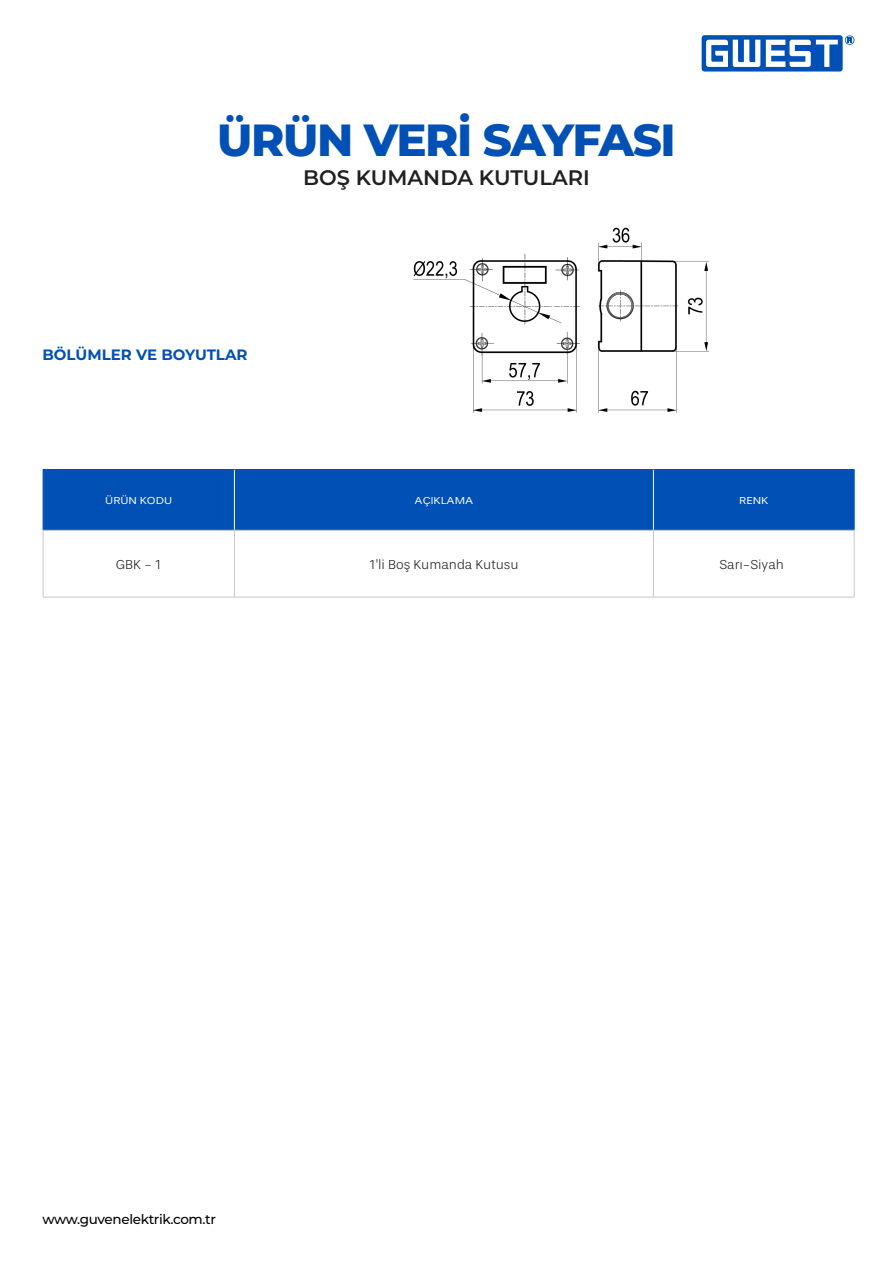
<style>
.page{position:relative;width:893px;height:1263px;background:#fff}
.page>*{position:absolute;margin:0;border:0;box-sizing:border-box;transform-origin:0 0}
.Category_3_Description{font:800 45px "Montserrat";letter-spacing:-.03em;color:#0050b5}
.Category_3_Description-2{font:600 21px "Montserrat";color:#231f20}
.t1{font:700 15px "Montserrat";color:#0050b5}
.TABLO_İÇERİK{font:300 13.5px "Stevie Sans";color:#231f20}
.t2{font:500 13.5px "Montserrat";letter-spacing:-.025em;color:#000}
.TABLO_BAŞLIK{font:10.5px "Stevie Sans";color:#fff;scale:1.14 1}
</style>
<div class="page">
<div style="left:702px;top:35px;width:141px;height:36px;background:#0050b5;border-radius:3px"></div>
<svg style="left:706px;top:40px;width:54px;height:27px"></svg>
<svg style="left:766px;top:40px;width:72px;height:27px"></svg>
<svg style="left:845px;top:35px;width:9px;height:10px"></svg>
<div style="left:44px;top:470px;width:810px;height:60px;background:#0050b5"></div>
<hr style="left:43px;top:531px;width:1px;height:66px;background:#c6c6c6">
<hr style="left:854px;top:531px;width:1px;height:66px;background:#c6c6c6">
<hr style="left:43px;top:597px;width:191px;height:1px;background:#c6c6c6">
<hr style="left:653px;top:597px;width:201px;height:1px;background:#c6c6c6">
<hr style="left:234px;top:531px;width:1px;height:66px;background:#c6c6c6">
<hr style="left:653px;top:531px;width:1px;height:66px;background:#c6c6c6">
<hr style="left:234px;top:597px;width:419px;height:1px;background:#c6c6c6">
<hr style="left:43px;top:469px;width:191px;height:1px;background:#0050b5">
<hr style="left:43px;top:470px;width:1px;height:60px;background:#0050b5">
<hr style="left:234px;top:469px;width:419px;height:1px;background:#0050b5">
<hr style="left:653px;top:469px;width:201px;height:1px;background:#0050b5">
<hr style="left:854px;top:470px;width:1px;height:60px;background:#0050b5">
<hr style="left:234px;top:470px;width:1px;height:60px;background:#fff">
<hr style="left:653px;top:470px;width:1px;height:60px;background:#fff">
<hr style="left:43px;top:530px;width:191px;height:1px;background:#c6c6c6">
<hr style="left:234px;top:530px;width:419px;height:1px;background:#c6c6c6">
<hr style="left:653px;top:530px;width:201px;height:1px;background:#c6c6c6">
<img style="left:414px;top:227px;width:295px;height:186px">
<p class="Category_3_Description" style="left:217px;top:107px;width:460px">ÜRÜN VERİ SAYFASI</p>
<p class="Category_3_Description-2" style="left:303px;top:162px;width:288px">BOŞ KUMANDA KUTULARI</p>
<p class="t1" style="left:43px;top:344px;width:207px">BÖLÜMLER VE BOYUTLAR</p>
<p class="TABLO_BAŞLIK" style="left:105px;top:494px;width:60px">ÜRÜN KODU</p>
<p class="TABLO_BAŞLIK" style="left:415px;top:494px;width:53px">AÇIKLAMA</p>
<p class="TABLO_BAŞLIK" style="left:739px;top:494px;width:27px">RENK</p>
<p class="TABLO_İÇERİK" style="left:116px;top:557px;width:47px">GBK - 1</p>
<p class="TABLO_İÇERİK" style="left:369px;top:557px;width:151px">1'li Boş Kumanda Kutusu</p>
<p class="TABLO_İÇERİK" style="left:719px;top:557px;width:66px">Sarı-Siyah</p>
<p class="t2" style="left:43px;top:1209px;width:175px">www.guvenelektrik.com.tr</p>
</div>
